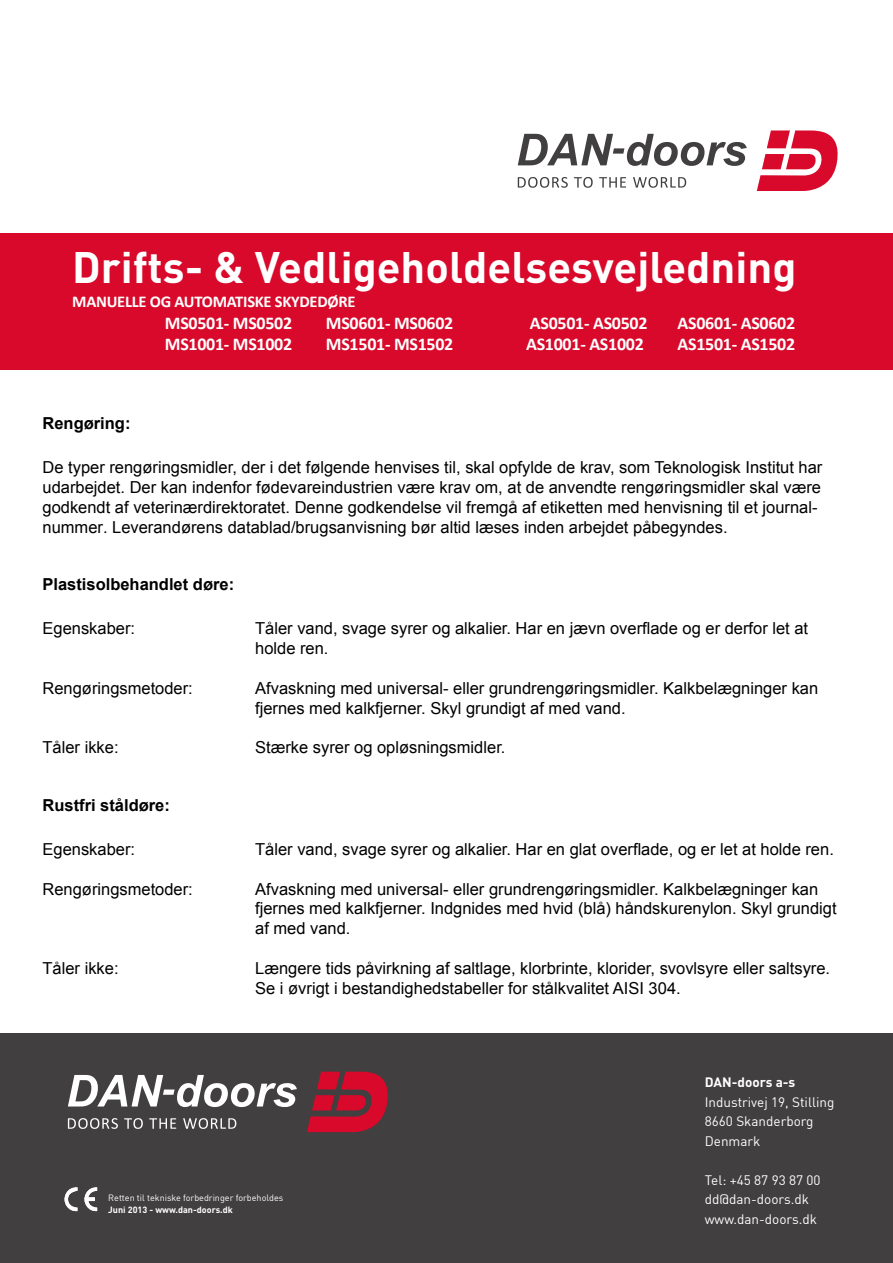
<style>
.page{position:relative;width:893px;height:1263px;background:#fff}
.page>*{position:absolute;margin:0;border:0;box-sizing:border-box;transform-origin:0 0}
.t1{font:700 43.5px "DIN";color:#fff}
.t2{font:700 18px "Calibri";letter-spacing:-.015em;color:#fff}
.t3{font:16.5px/19.8px "Arial";color:#000}
.t4{font:700 16.5px "Arial";color:#000}
.t5{font:700 16.5px "Calibri";letter-spacing:-.015em;color:#fff}
.t6{font:13.5px/19.5px "DIN";color:#fff}
.t7{font:700 13.5px "DIN";color:#fff}
.t8{font:9px "DIN";color:#fff}
.t9{font:700 9px "DIN";color:#fff}
</style>
<div class="page">
<div style="left:0;top:234px;width:893px;height:136px;background:#d8092a"></div>
<svg style="left:757px;top:130px;width:81px;height:61px"></svg>
<svg style="left:518px;top:134px;width:229px;height:32px"></svg>
<svg style="left:518px;top:177px;width:50px;height:11px"></svg>
<svg style="left:574px;top:177px;width:19px;height:11px"></svg>
<svg style="left:599px;top:177px;width:27px;height:11px"></svg>
<svg style="left:633px;top:177px;width:53px;height:11px"></svg>
<div style="left:0;top:1034px;width:893px;height:229px;background:#413f40"></div>
<svg style="left:307px;top:1071px;width:81px;height:61px"></svg>
<svg style="left:68px;top:1075px;width:229px;height:32px"></svg>
<svg style="left:68px;top:1118px;width:50px;height:11px"></svg>
<svg style="left:124px;top:1118px;width:19px;height:11px"></svg>
<svg style="left:149px;top:1118px;width:27px;height:11px"></svg>
<svg style="left:183px;top:1118px;width:53px;height:11px"></svg>
<svg style="left:64px;top:1187px;width:33px;height:24px"></svg>
<h1 class="t1" style="left:72px;top:239px;width:726px">Drifts- &amp; Vedligeholdelsesvejledning</h1>
<p class="t5" style="left:72px;top:291px;width:285px">MANUELLE OG AUTOMATISKE SKYDEDØRE</p>
<p class="t2" style="left:165px;top:311px;width:129px">MS0501- MS0502</p>
<p class="t2" style="left:326px;top:311px;width:129px">MS0601- MS0602</p>
<p class="t2" style="left:530px;top:311px;width:119px">AS0501- AS0502</p>
<p class="t2" style="left:677px;top:311px;width:119px">AS0601- AS0602</p>
<p class="t2" style="left:165px;top:333px;width:129px">MS1001- MS1002</p>
<p class="t2" style="left:326px;top:333px;width:129px">MS1501- MS1502</p>
<p class="t2" style="left:526px;top:333px;width:119px">AS1001- AS1002</p>
<p class="t2" style="left:677px;top:333px;width:119px">AS1501- AS1502</p>
<p class="t4" style="left:43px;top:412px;width:89px">Rengøring:</p>
<p class="t3" style="left:43px;top:458px;width:781px">De typer rengøringsmidler, der i det følgende henvises til, skal opfylde de krav, som Teknologisk Institut har udarbejdet. Der kan indenfor fødevareindustrien være krav om, at de anvendte rengøringsmidler skal være godkendt af veterinærdirektoratet. Denne godkendelse vil fremgå af etiketten med henvisning til et journal&shy;nummer. Leverandørens datablad/brugsanvisning bør altid læses inden arbejdet påbegyndes.</p>
<p class="t4" style="left:43px;top:574px;width:193px">Plastisolbehandlet døre:</p>
<p class="t3" style="left:43px;top:619px;width:94px">Egenskaber:</p>
<p class="t3" style="left:255px;top:619px;width:554px">Tåler vand, svage syrer og alkalier. Har en jævn overflade og er derfor let at holde ren.</p>
<p class="t3" style="left:43px;top:678px;width:152px">Rengøringsmetoder:</p>
<p class="t3" style="left:255px;top:678px;width:565px">Afvaskning med universal- eller grundrengøringsmidler. Kalkbelægninger kan fjernes med kalkfjerner. Skyl grundigt af med vand.</p>
<p class="t3" style="left:43px;top:738px;width:78px">Tåler ikke:</p>
<p class="t3" style="left:255px;top:738px;width:252px">Stærke syrer og opløsningsmidler.</p>
<p class="t4" style="left:43px;top:794px;width:129px">Rustfri ståldøre:</p>
<p class="t3" style="left:43px;top:839px;width:94px">Egenskaber:</p>
<p class="t3" style="left:255px;top:839px;width:580px">Tåler vand, svage syrer og alkalier. Har en glat overflade, og er let at holde ren.</p>
<p class="t3" style="left:43px;top:879px;width:152px">Rengøringsmetoder:</p>
<p class="t3" style="left:255px;top:879px;width:583px">Afvaskning med universal- eller grundrengøringsmidler. Kalkbelægninger kan fjernes med kalkfjerner. Indgnides med hvid (blå) håndskurenylon. Skyl grundigt af med vand.</p>
<p class="t3" style="left:43px;top:958px;width:78px">Tåler ikke:</p>
<p class="t3" style="left:255px;top:958px;width:576px">Længere tids påvirkning af saltlage, klorbrinte, klorider, svovlsyre eller saltsyre.<br>Se i øvrigt i bestandighedstabeller for stålkvalitet AISI 304.</p>
<p class="t8" style="left:108px;top:1192px;width:176px">Retten til tekniske forbedringer forbeholdes</p>
<p class="t9" style="left:108px;top:1204px;width:126px">Juni 2013 - www.dan-doors.dk</p>
<p class="t7" style="left:705px;top:1073px;width:92px">DAN-doors a-s</p>
<p class="t6" style="left:705px;top:1092px;width:131px">Industrivej 19, Stilling<br>8660 Skanderborg<br>Denmark</p>
<p class="t6" style="left:705px;top:1170px;width:117px">Tel: +45 87 93 87 00 dd@dan-doors.dk www.dan-doors.dk</p>
</div>
